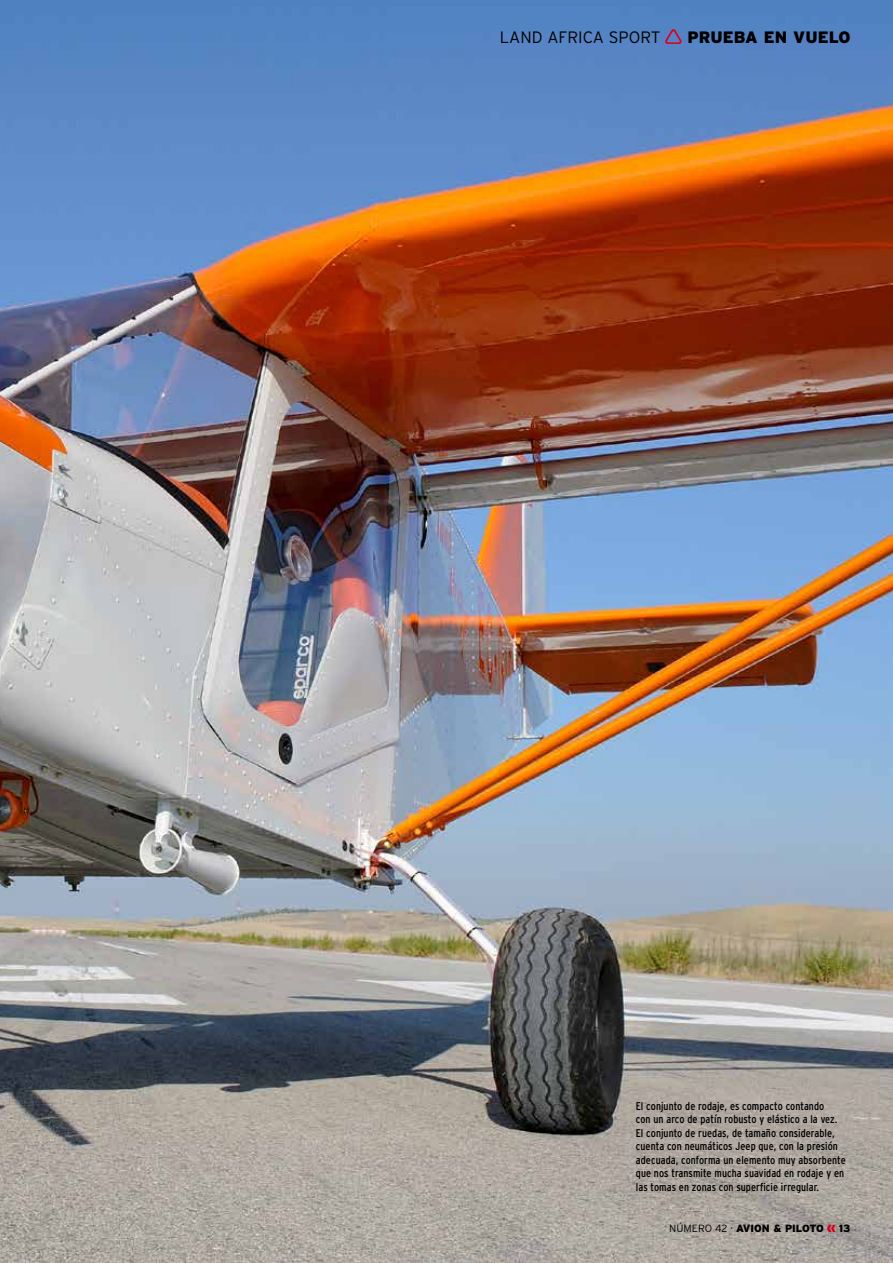
<style>
.page{position:relative;width:893px;height:1263px;background:#fff}
.page>*{position:absolute;margin:0;border:0;box-sizing:border-box;transform-origin:0 0}
.t1{font:300 16.5px "Interstate";color:#000}
.t2{font:900 16.5px "Interstate";color:#000}
.t3{font:condensed 11.25px/13.5px "Interstate";letter-spacing:.005em;color:#000}
.t4{font:900 10.5px "Interstate";color:#000}
.s1{font-weight:300}
.s2{font-size:13.5px;color:#da001a}
</style>
<div class="page">
<img style="left:1px;top:0;width:892px;height:1263px">
<svg style="left:665px;top:29px;width:16px;height:15px"></svg>
<img style="left:0;top:0;width:1px;height:1263px">
<h1 class="t1" style="left:500px;top:28px;width:141px">LAN D AFRICA SPORT</h1>
<h1 class="t2" style="left:687px;top:28px;width:153px">PRUEBA EN VUELO</h1>
<p class="t3" style="left:636px;top:1099px;width:211px">El conjunto de rodaje, es compacto contando<br>con un arco de patín robusto y elástico a la vez.<br>El conjunto de ruedas, de tamaño considerable, cuenta con neumáticos Jeep que, con la presión adecuada, conforma un elemento muy absorbente que nos transmite mucha suavidad en rodaje y en las tomas en zonas con superficie irregular.</p>
<p class="t4" style="left:669px;top:1222px;width:183px"><span class="s1">NÚMERO 42 ·</span> AVION &amp; PILOTO <span class="s2">«</span> 13</p>
</div>
